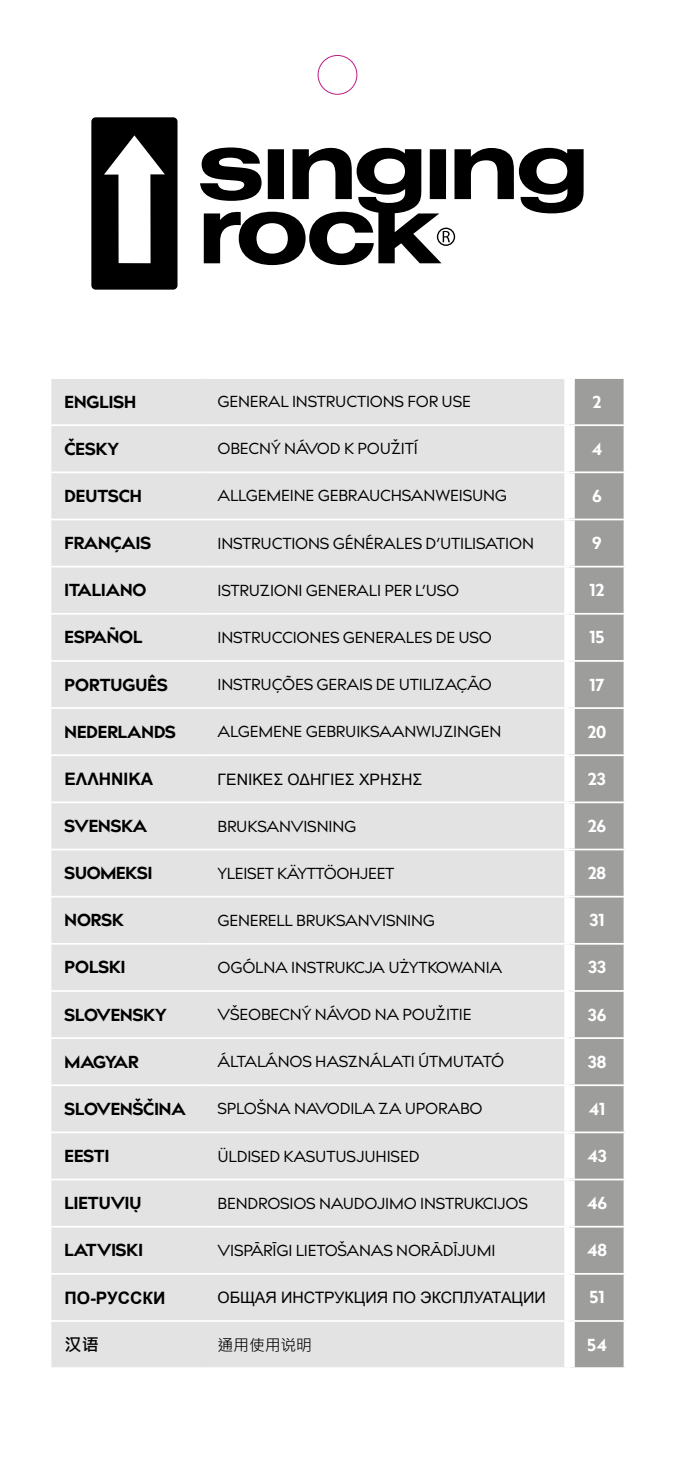
<style>
.page{position:relative;width:675px;height:1469px;background:#fff}
.page>*{position:absolute;margin:0;border:0;box-sizing:border-box;transform-origin:0 0}
.t1{font:700 17.15px "Bill Corporate";color:#000}
.t2{font:700 17.15px "Bill Corporate";color:#fff}
.t3{font:700 17.15px "Arial";color:#000}
.t4{font:700 17.15px "Microsoft Jheng Hei";color:#000}
.t5{font:15.75px "Bill Corporate";color:#000}
.t6{font:15.75px "Arial";color:#000}
.t7{font:15.75px "Microsoft Jheng Hei";color:#000}
</style>
<div class="page">
<div style="left:91px;top:117px;width:86px;height:173px;background:#000;border-radius:4px"></div>
<svg style="left:104px;top:135px;width:61px;height:128px"></svg>
<svg style="left:200px;top:147px;width:383px;height:118px"></svg>
<svg style="left:437px;top:228px;width:18px;height:18px"></svg>
<div style="left:51px;top:379px;width:513px;height:988px;background:#e3e3e3"></div>
<div style="left:574px;top:379px;width:49px;height:705px;background:#9d9d9c"></div>
<div style="left:569px;top:1085px;width:55px;height:47px;background:#9d9d9c"></div>
<div style="left:574px;top:1133px;width:49px;height:139px;background:#9d9d9c"></div>
<div style="left:569px;top:1273px;width:55px;height:47px;background:#9d9d9c"></div>
<div style="left:569px;top:1320px;width:55px;height:48px;background:#9d9d9c"></div>
<hr style="left:50px;top:424px;width:153px;height:2px;background:#fff">
<hr style="left:203px;top:424px;width:366px;height:2px;background:#fff">
<hr style="left:50px;top:471px;width:153px;height:2px;background:#fff">
<hr style="left:203px;top:471px;width:366px;height:2px;background:#fff">
<hr style="left:50px;top:518px;width:153px;height:2px;background:#fff">
<hr style="left:203px;top:518px;width:366px;height:2px;background:#fff">
<hr style="left:50px;top:566px;width:153px;height:1px;background:#fff">
<hr style="left:203px;top:566px;width:366px;height:1px;background:#fff">
<hr style="left:50px;top:613px;width:153px;height:1px;background:#fff">
<hr style="left:203px;top:613px;width:366px;height:1px;background:#fff">
<hr style="left:50px;top:660px;width:153px;height:2px;background:#fff">
<hr style="left:203px;top:660px;width:366px;height:2px;background:#fff">
<hr style="left:50px;top:707px;width:153px;height:2px;background:#fff">
<hr style="left:203px;top:707px;width:366px;height:2px;background:#fff">
<hr style="left:50px;top:754px;width:153px;height:2px;background:#fff">
<hr style="left:203px;top:754px;width:366px;height:2px;background:#fff">
<hr style="left:50px;top:801px;width:153px;height:2px;background:#fff">
<hr style="left:203px;top:801px;width:366px;height:2px;background:#fff">
<hr style="left:50px;top:848px;width:153px;height:2px;background:#fff">
<hr style="left:203px;top:848px;width:366px;height:2px;background:#fff">
<hr style="left:50px;top:895px;width:153px;height:2px;background:#fff">
<hr style="left:203px;top:895px;width:366px;height:2px;background:#fff">
<hr style="left:50px;top:943px;width:153px;height:1px;background:#fff">
<hr style="left:203px;top:943px;width:366px;height:1px;background:#fff">
<hr style="left:50px;top:990px;width:153px;height:1px;background:#fff">
<hr style="left:203px;top:990px;width:366px;height:1px;background:#fff">
<hr style="left:50px;top:1037px;width:153px;height:2px;background:#fff">
<hr style="left:203px;top:1037px;width:366px;height:2px;background:#fff">
<hr style="left:50px;top:1084px;width:153px;height:2px;background:#fff">
<hr style="left:203px;top:1084px;width:366px;height:2px;background:#fff">
<hr style="left:50px;top:1131px;width:153px;height:2px;background:#fff">
<hr style="left:203px;top:1131px;width:366px;height:2px;background:#fff">
<hr style="left:50px;top:1178px;width:153px;height:2px;background:#fff">
<hr style="left:203px;top:1178px;width:366px;height:2px;background:#fff">
<hr style="left:50px;top:1225px;width:153px;height:2px;background:#fff">
<hr style="left:203px;top:1225px;width:366px;height:2px;background:#fff">
<hr style="left:50px;top:1272px;width:153px;height:2px;background:#fff">
<hr style="left:203px;top:1272px;width:366px;height:2px;background:#fff">
<hr style="left:50px;top:1320px;width:153px;height:1px;background:#fff">
<hr style="left:203px;top:1320px;width:366px;height:1px;background:#fff">
<hr style="left:569px;top:424px;width:56px;height:2px;background:#fff">
<hr style="left:569px;top:471px;width:56px;height:2px;background:#fff">
<hr style="left:569px;top:518px;width:56px;height:2px;background:#fff">
<hr style="left:569px;top:566px;width:56px;height:1px;background:#fff">
<hr style="left:569px;top:613px;width:56px;height:1px;background:#fff">
<hr style="left:569px;top:660px;width:56px;height:2px;background:#fff">
<hr style="left:569px;top:707px;width:56px;height:2px;background:#fff">
<hr style="left:569px;top:754px;width:56px;height:2px;background:#fff">
<hr style="left:569px;top:801px;width:56px;height:2px;background:#fff">
<hr style="left:569px;top:848px;width:56px;height:2px;background:#fff">
<hr style="left:569px;top:895px;width:56px;height:2px;background:#fff">
<hr style="left:569px;top:943px;width:56px;height:1px;background:#fff">
<hr style="left:569px;top:990px;width:56px;height:1px;background:#fff">
<hr style="left:569px;top:1037px;width:56px;height:2px;background:#fff">
<hr style="left:569px;top:1084px;width:56px;height:2px;background:#fff">
<hr style="left:623px;top:1086px;width:2px;height:45px;background:#fff">
<hr style="left:569px;top:1131px;width:56px;height:2px;background:#fff">
<hr style="left:569px;top:1178px;width:56px;height:2px;background:#fff">
<hr style="left:569px;top:1225px;width:56px;height:2px;background:#fff">
<hr style="left:569px;top:1272px;width:56px;height:2px;background:#fff">
<hr style="left:623px;top:1274px;width:2px;height:46px;background:#fff">
<hr style="left:569px;top:1320px;width:56px;height:1px;background:#fff">
<hr style="left:623px;top:1321px;width:2px;height:46px;background:#fff">
<hr style="left:569px;top:1367px;width:56px;height:1px;background:#fff">
<div style="left:564px;top:1086px;width:10px;height:45px;background:#fff"></div>
<div style="left:564px;top:1274px;width:10px;height:46px;background:#fff"></div>
<div style="left:564px;top:1321px;width:10px;height:46px;background:#fff"></div>
<div style="left:317px;top:55px;width:40px;height:40px;border:1px solid #be1c83;border-radius:50%"></div>
<p class="t1" style="left:64px;top:389px;width:73px">ENGLISH</p>
<p class="t5" style="left:217px;top:390px;width:255px">GENERAL INSTRUCTIONS FOR USE</p>
<p class="t2" style="left:592px;top:389px;width:10px">2</p>
<p class="t1" style="left:64px;top:436px;width:56px">ČESKY</p>
<p class="t5" style="left:217px;top:437px;width:202px">OBECNÝ NÁVOD K POUŽITÍ</p>
<p class="t2" style="left:592px;top:436px;width:12px">4</p>
<p class="t1" style="left:64px;top:484px;width:79px">DEUTSCH</p>
<p class="t5" style="left:217px;top:485px;width:291px">ALLGEMEINE GEBRAUCHSANWEISUNG</p>
<p class="t2" style="left:592px;top:484px;width:11px">6</p>
<p class="t1" style="left:64px;top:531px;width:88px">FRANÇAIS</p>
<p class="t5" style="left:217px;top:532px;width:318px">INSTRUCTIONS GÉNÉRALES D‘UTILISATION</p>
<p class="t2" style="left:592px;top:531px;width:11px">9</p>
<p class="t1" style="left:64px;top:578px;width:83px">ITALIANO</p>
<p class="t5" style="left:217px;top:579px;width:243px">ISTRUZIONI GENERALI PER L‘USO</p>
<p class="t2" style="left:589px;top:578px;width:16px">12</p>
<p class="t1" style="left:64px;top:625px;width:79px">ESPAÑOL</p>
<p class="t5" style="left:217px;top:626px;width:276px">INSTRUCCIONES GENERALES DE USO</p>
<p class="t2" style="left:589px;top:625px;width:17px">15</p>
<p class="t1" style="left:64px;top:672px;width:105px">PORTUGUÊS</p>
<p class="t5" style="left:217px;top:673px;width:276px">INSTRUÇÕES GERAIS DE UTILIZAÇÃO</p>
<p class="t2" style="left:589px;top:672px;width:16px">17</p>
<p class="t1" style="left:64px;top:719px;width:113px">NEDERLANDS</p>
<p class="t5" style="left:217px;top:720px;width:285px">ALGEMENE GEBRUIKSAANWIJZINGEN</p>
<p class="t2" style="left:587px;top:719px;width:20px">20</p>
<p class="t3" style="left:64px;top:767px;width:90px">ΕΛΛΗΝΙΚΑ</p>
<p class="t6" style="left:217px;top:768px;width:206px">ΓΕΝΙΚΕΣ ΟΔΗΓΙΕΣ ΧΡΗΣΗΣ</p>
<p class="t2" style="left:588px;top:766px;width:19px">23</p>
<p class="t1" style="left:64px;top:813px;width:84px">SVENSKA</p>
<p class="t5" style="left:217px;top:814px;width:140px">BRUKSANVISNING</p>
<p class="t2" style="left:588px;top:813px;width:19px">26</p>
<p class="t1" style="left:64px;top:861px;width:89px">SUOMEKSI</p>
<p class="t5" style="left:217px;top:862px;width:178px">YLEISET KÄYTTÖOHJEET</p>
<p class="t2" style="left:588px;top:861px;width:19px">28</p>
<p class="t1" style="left:64px;top:908px;width:61px">NORSK</p>
<p class="t5" style="left:217px;top:909px;width:219px">GENERELL BRUKSANVISNING</p>
<p class="t2" style="left:589px;top:908px;width:17px">31</p>
<p class="t1" style="left:64px;top:955px;width:62px">POLSKI</p>
<p class="t5" style="left:217px;top:956px;width:286px">OGÓLNA INSTRUKCJA UŻYTKOWANIA</p>
<p class="t2" style="left:588px;top:955px;width:19px">33</p>
<p class="t1" style="left:64px;top:1002px;width:104px">SLOVENSKY</p>
<p class="t5" style="left:217px;top:1003px;width:255px">VŠEOBECNÝ NÁVOD NA POUŽITIE</p>
<p class="t2" style="left:587px;top:1002px;width:20px">36</p>
<p class="t1" style="left:64px;top:1049px;width:76px">MAGYAR</p>
<p class="t5" style="left:217px;top:1050px;width:288px">ÁLTALÁNOS HASZNÁLATI ÚTMUTATÓ</p>
<p class="t2" style="left:587px;top:1049px;width:20px">38</p>
<p class="t1" style="left:64px;top:1096px;width:123px">SLOVENŠČINA</p>
<p class="t5" style="left:217px;top:1097px;width:266px">SPLOŠNA NAVODILA ZA UPORABO</p>
<p class="t2" style="left:588px;top:1096px;width:18px">41</p>
<p class="t1" style="left:64px;top:1143px;width:46px">EESTI</p>
<p class="t5" style="left:217px;top:1144px;width:203px">ÜLDISED KASUTUSJUHISED</p>
<p class="t2" style="left:587px;top:1143px;width:21px">43</p>
<p class="t1" style="left:64px;top:1190px;width:78px">LIETUVIŲ</p>
<p class="t5" style="left:217px;top:1191px;width:312px">BENDROSIOS NAUDOJIMO INSTRUKCIJOS</p>
<p class="t2" style="left:587px;top:1190px;width:21px">46</p>
<p class="t1" style="left:64px;top:1238px;width:80px">LATVISKI</p>
<p class="t5" style="left:217px;top:1239px;width:279px">VISPĀRĪGI LIETOŠANAS NORĀDĪJUMI</p>
<p class="t2" style="left:587px;top:1238px;width:21px">48</p>
<p class="t3" style="left:64px;top:1285px;width:102px">ПО-РУССКИ</p>
<p class="t6" style="left:217px;top:1286px;width:330px">ОБЩАЯ ИНСТРУКЦИЯ ПО ЭКСПЛУАТАЦИИ</p>
<p class="t2" style="left:589px;top:1285px;width:17px">51</p>
<p class="t4" style="left:64px;top:1334px;width:36px">汉语</p>
<p class="t7" style="left:217px;top:1335px;width:96px">通用使用说明</p>
<p class="t2" style="left:587px;top:1332px;width:21px">54</p>
</div>
